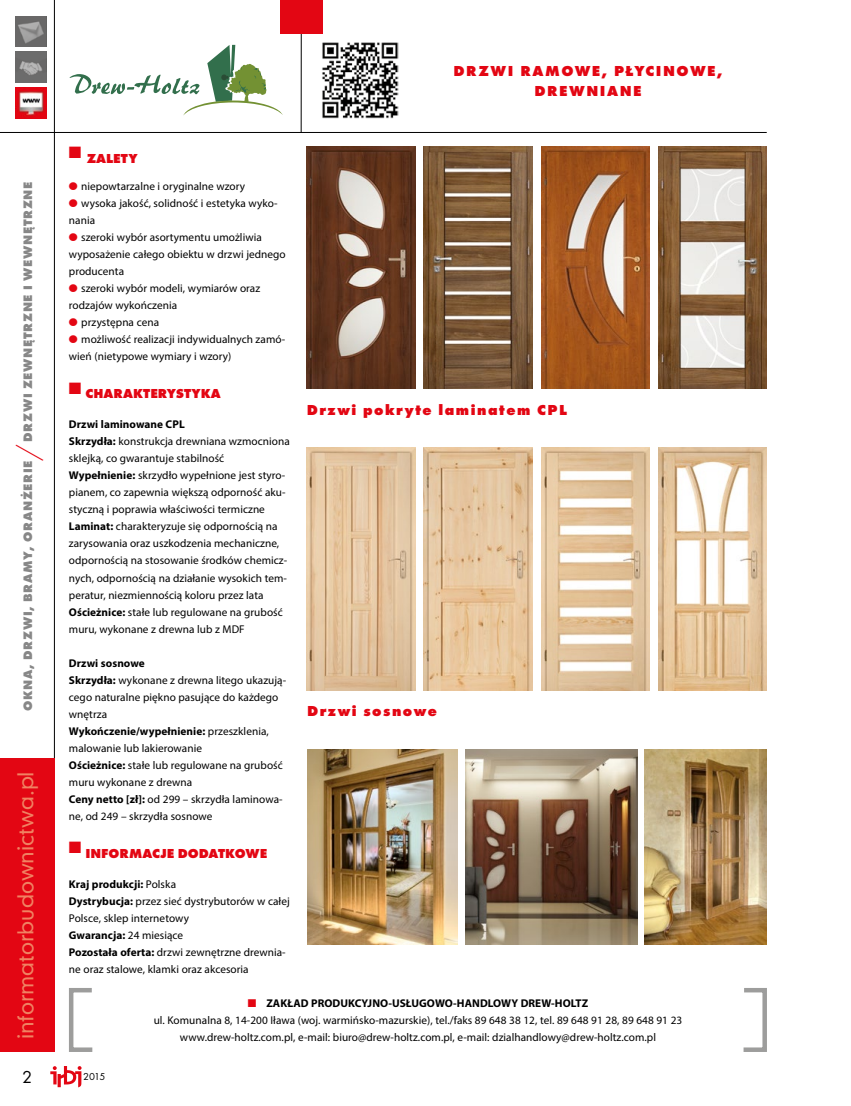
<style>
.page{position:relative;width:851px;height:1106px;background:#fff}
.page>*{position:absolute;margin:0;border:0;box-sizing:border-box;transform-origin:0 0}
.t1{font:30px "Futura TEE Ligh";color:#e30613}
.t2{font:21px "Geometric 706 Md EU";color:#f08262}
.t3{font:18px "Futura TEE";color:#000}
.główny{font:700 15px/19.8px "Futura TEE Extr";letter-spacing:.1em;color:#e30613;text-align:center}
.t4{font:700 13.5px "Futura TEE Extr";color:#e30613}
.t5{font:700 12.75px "Futura TEE Extr";letter-spacing:.05em;color:#878787}
.główny-2{font:11.25px/17px "Myriad Pro";letter-spacing:.005em;color:#000}
.główny-3{font:700 11.25px "Myriad Pro";letter-spacing:.005em;color:#000}
.t6{font:10.5px "Futura TEE";color:#000}
.s1{color:#e30613}
.s2{font-weight:700}
.s3{font-weight:400}
</style>
<div class="page">
<hr style="left:54px;top:0;width:1px;height:1052px;background:#000">
<svg style="left:50px;top:1066px;width:31px;height:21px"></svg>
<div style="left:0;top:758px;width:54px;height:294px;background:#e30613"></div>
<hr style="left:0;top:132px;width:766px;height:1px;background:#000">
<hr style="left:301px;top:33px;width:1px;height:100px;background:#000">
<div style="left:280px;top:0;width:43px;height:34px;background:#e30613"></div>
<img style="left:16px;top:88px;width:30px;height:30px">
<svg style="left:16px;top:16px;width:30px;height:31px"></svg>
<svg style="left:16px;top:52px;width:30px;height:30px"></svg>
<img style="left:322px;top:42px;width:76px;height:77px">
<svg style="left:70px;top:45px;width:213px;height:70px"></svg>
<svg style="left:69px;top:988px;width:24px;height:64px"></svg>
<svg style="left:743px;top:988px;width:24px;height:64px"></svg>
<img style="left:307px;top:749px;width:150px;height:195px">
<img style="left:466px;top:750px;width:171px;height:194px">
<img style="left:307px;top:447px;width:108px;height:243px">
<img style="left:541px;top:447px;width:108px;height:243px">
<img style="left:658px;top:447px;width:108px;height:243px">
<img style="left:424px;top:447px;width:108px;height:243px">
<img style="left:424px;top:146px;width:108px;height:243px">
<img style="left:307px;top:146px;width:108px;height:243px">
<img style="left:541px;top:146px;width:108px;height:243px">
<img style="left:658px;top:146px;width:108px;height:243px">
<img style="left:644px;top:749px;width:122px;height:195px">
<p class="t5" style="left:20px;top:442px;width:262px;rotate:-90deg">DRZWI ZEWNĘTRZNE I WEWNĘTRZNE</p>
<p class="t1" style="left:11px;top:460px;width:18px;rotate:-90deg">/</p>
<p class="t5" style="left:20px;top:711px;width:252px;rotate:-90deg">OKNA, DRZWI, BRAMY, ORANŻERIE</p>
<p class="t2" style="left:11px;top:1039px;width:269px;rotate:-90deg">informatorbudownictwa.pl</p>
<p class="t3" style="left:22px;top:1065px;width:12px">2</p>
<p class="główny" style="left:453px;top:61px;width:270px">DRZWI RAMOWE, PŁYCINOWE,<br>DREWNIANE</p>
<p class="t4" style="left:69px;top:150px;width:70px">■ ZALETY</p>
<p class="główny-2" style="left:69px;top:178px;width:178px"><span class="s1">●</span> niepowtarzalne i oryginalne wzory</p>
<p class="główny-2" style="left:69px;top:195px;width:210px"><span class="s1">●</span> wysoka jakość, solidność i estetyka wyko&shy;nania</p>
<p class="główny-2" style="left:69px;top:229px;width:218px"><span class="s1">●</span> szeroki wybór asortymentu umożliwia wyposażenie całego obiektu w drzwi jednego producenta</p>
<p class="główny-2" style="left:69px;top:280px;width:193px"><span class="s1">●</span> szeroki wybór modeli, wymiarów oraz rodzajów wykończenia</p>
<p class="główny-2" style="left:69px;top:314px;width:92px"><span class="s1">●</span> przystępna cena</p>
<p class="główny-2" style="left:69px;top:331px;width:218px"><span class="s1">●</span> możliwość realizacji indywidualnych zamó&shy;wień (nietypowe wymiary i wzory)</p>
<p class="t4" style="left:69px;top:386px;width:153px">■ CHARAKTERYSTYKA</p>
<p class="główny-3" style="left:69px;top:417px;width:117px">Drzwi laminowane CPL</p>
<p class="główny-2" style="left:69px;top:433px;width:222px"><span class="s2">Skrzydła:</span> konstrukcja drewniana wzmocniona sklejką, co gwarantuje stabilność</p>
<p class="główny-2" style="left:69px;top:467px;width:218px;text-align:justify"><span class="s2">Wypełnienie:</span> skrzydło wypełnione jest styro&shy;pianem, co zapewnia większą odporność aku&shy;styczną i poprawia właściwości termiczne</p>
<p class="główny-2" style="left:69px;top:518px;width:220px"><span class="s2">Laminat:</span> charakteryzuje się odpornością na zarysowania oraz uszkodzenia mechaniczne, odpornością na stosowanie środków chemicz&shy;nych, odpornością na działanie wysokich tem&shy;peratur, niezmiennością koloru przez lata</p>
<p class="główny-2" style="left:69px;top:603px;width:215px"><span class="s2">Ościeżnice:</span> stałe lub regulowane na grubość muru, wykonane z drewna lub z MDF</p>
<p class="główny-3" style="left:69px;top:655px;width:77px">Drzwi sosnowe</p>
<p class="główny-2" style="left:69px;top:671px;width:219px"><span class="s2">Skrzydła:</span> wykonane z drewna litego ukazują&shy;cego naturalne piękno pasujące do każdego wnętrza</p>
<p class="główny-2" style="left:69px;top:722px;width:201px"><span class="s2">Wykończenie/wypełnienie:</span> przeszklenia, malowanie lub lakierowanie</p>
<p class="główny-2" style="left:69px;top:756px;width:215px"><span class="s2">Ościeżnice:</span> stałe lub regulowane na grubość muru wykonane z drewna</p>
<p class="główny-2" style="left:69px;top:790px;width:215px"><span class="s2">Ceny netto [zł]:</span> od 299 – skrzydła laminowa&shy;ne, od 249 – skrzydła sosnowe</p>
<p class="t4" style="left:69px;top:845px;width:200px">■ INFORMACJE DODATKOWE</p>
<p class="główny-3" style="left:69px;top:876px;width:109px">Kraj produkcji: <span class="s3">Polska</span></p>
<p class="główny-2" style="left:69px;top:892px;width:222px"><span class="s2">Dystrybucja:</span> przez sieć dystrybutorów w całej<br>Polsce, sklep internetowy</p>
<p class="główny-3" style="left:69px;top:927px;width:116px">Gwarancja: <span class="s3">24 miesiące</span></p>
<p class="główny-2" style="left:69px;top:943px;width:218px"><span class="s2">Pozostała oferta:</span> drzwi zewnętrzne drewnia&shy;ne oraz stalowe, klamki oraz akcesoria</p>
<p class="główny-3" style="left:248px;top:995px;width:342px"><span class="s1">■</span> ZAKŁAD PRODUKCYJNO-USŁUGOWO-HANDLOWY DREW-HOLTZ</p>
<p class="główny-2" style="left:154px;top:1011px;width:530px">ul. Komunalna 8, 14-200 Iława (woj. warmińsko-mazurskie), tel./faks 89 648 38 12, tel. 89 648 91 28, 89 648 91 23</p>
<p class="główny-2" style="left:180px;top:1028px;width:477px">www.drew-holtz.com.pl, e-mail: biuro@drew-holtz.com.pl, e-mail: dzialhandlowy@drew-holtz.com.pl</p>
<p class="główny" style="left:307px;top:400px;width:262px">Drzwi pokryte laminatem CPL</p>
<p class="główny" style="left:307px;top:701px;width:131px">Drzwi sosnowe</p>
<p class="t6" style="left:83px;top:1070px;width:24px">2015</p>
</div>
